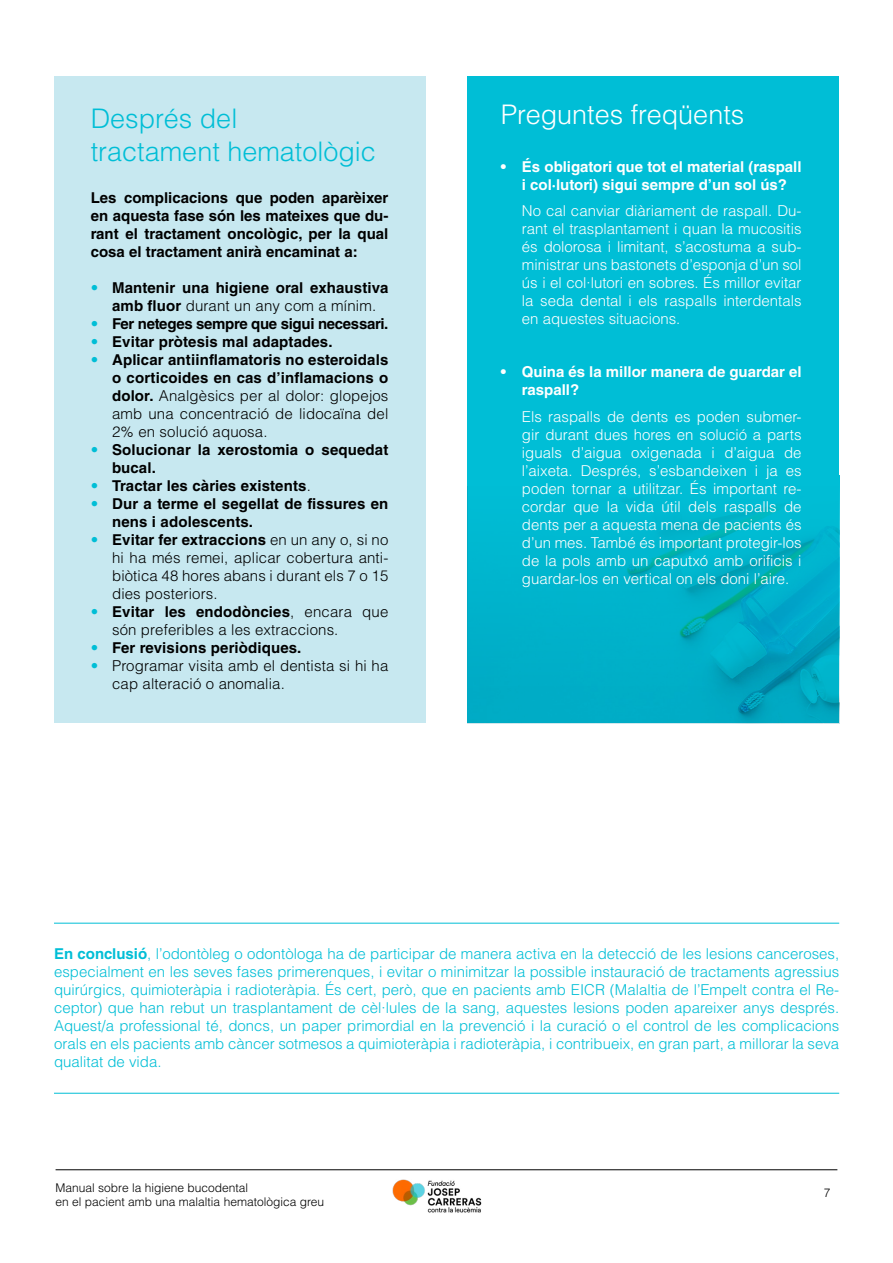
<style>
.page{position:relative;width:893px;height:1263px;background:#fff}
.page>*{position:absolute;margin:0;border:0;box-sizing:border-box;transform-origin:0 0}
.t1{font:300 27px/32.4px "Helvetica LT Std";color:#00bed6}
.t2{font:300 27px "Helvetica LT Std";color:#fff}
.t3{font:300 15px/18px "Helvetica LT Std";color:#00bed6;text-align:justify}
.t4{font:300 15px/18px "Helvetica LT Std";color:#fff;text-align:justify}
.t5{font:300 15px/18px "Helvetica LT Std";letter-spacing:.01em;color:#000;text-align:justify}
.t6{font:700 15px/18px "Helvetica LT Std";letter-spacing:.01em;color:#000}
.t7{font:700 15px/18px "Helvetica LT Std";color:#fff;text-align:center}
.t8{font:700 15px "Helvetica LT Std";letter-spacing:-.02em;color:#000}
.t9{font:300 12px/14.4px "Helvetica LT Std";color:#000}
.s1{font-weight:300;color:#00bed6}
.s2{font-weight:300}
.s3{color:#00bed6}
.s4{font-weight:700}
</style>
<div class="page">
<hr style="left:56px;top:1169px;width:781px;height:1px;background:#000">
<img style="left:392px;top:1179px;width:90px;height:34px">
<div style="left:54px;top:77px;width:371px;height:646px;background:#c7e8f0"></div>
<hr style="left:54px;top:923px;width:785px;height:1px;background:#00bed6">
<hr style="left:54px;top:1093px;width:785px;height:1px;background:#00bed6">
<div style="left:468px;top:77px;width:371px;height:646px;background:#00bed6"></div>
<svg style="left:468px;top:504px;width:371px;height:219px;fill:#00b1ca"></svg>
<h1 class="t1" style="left:91px;top:102px;width:287px">Després del<br>tractament hematològic</h1>
<p class="t6" style="left:91px;top:188px;width:299px;text-align:justify">Les complicacions que poden aparèixer en aquesta fase són les mateixes que du&shy;rant el tractament oncològic, per la qual cosa el tractament anirà encaminat a:</p>
<p class="t6" style="left:112px;top:278px;width:278px;text-indent:-21px"><span class="s1">•</span> Mantenir una higiene oral exhaustiva amb fluor <span class="s2">durant un any com a mínim.</span></p>
<p class="t8" style="left:91px;top:314px;width:299px"><span class="s1">•</span> Fer neteges sempre que sigui necessari.</p>
<p class="t6" style="left:91px;top:332px;width:243px"><span class="s1">•</span> Evitar pròtesis mal adaptades.</p>
<p class="t5" style="left:112px;top:350px;width:278px;text-indent:-21px"><span class="s3">•</span> <span class="s4">Aplicar antiinflamatoris no esteroidals o corticoides en cas d’inflamacions o dolor.</span> Analgèsics per al dolor: glopejos amb una concentració de lidocaïna del 2% en solució aquosa.</p>
<p class="t6" style="left:112px;top:440px;width:278px;text-indent:-21px"><span class="s1">•</span> Solucionar la xerostomia o sequedat bucal.</p>
<p class="t6" style="left:91px;top:476px;width:222px"><span class="s1">•</span> Tractar les càries existents<span class="s2">.</span></p>
<p class="t6" style="left:112px;top:494px;width:278px;text-indent:-21px"><span class="s1">•</span> Dur a terme el segellat de fissures en nens i adolescents.</p>
<p class="t5" style="left:112px;top:530px;width:278px;text-indent:-21px"><span class="s3">•</span> <span class="s4">Evitar fer extraccions</span> en un any o, si no hi ha més remei, aplicar cobertura anti&shy;biòtica 48 hores abans i durant els 7 o 15 dies posteriors.</p>
<p class="t5" style="left:112px;top:602px;width:278px;text-indent:-21px"><span class="s3">•</span> <span class="s4">Evitar les endodòncies</span>, encara que són preferibles a les extraccions.</p>
<p class="t6" style="left:91px;top:638px;width:212px"><span class="s1">•</span> Fer revisions periòdiques.</p>
<p class="t5" style="left:112px;top:656px;width:278px;text-indent:-21px"><span class="s3">•</span> Programar visita amb el dentista si hi ha cap alteració o anomalia.</p>
<h1 class="t2" style="left:501px;top:98px;width:245px">Preguntes freqüents</h1>
<p class="t7" style="left:501px;top:157px;width:302px">• És obligatori que tot el material (raspall i col·lutori) sigui sempre d’un sol ús?</p>
<p class="t4" style="left:522px;top:202px;width:281px">No cal canviar diàriament de raspall. Du&shy;rant el trasplantament i quan la mucositis és dolorosa i limitant, s’acostuma a sub&shy;ministrar uns bastonets d’esponja d’un sol ús i el col·lutori en sobres. És millor evitar la seda dental i els raspalls interdentals en aquestes situacions.</p>
<p class="t7" style="left:522px;top:363px;width:281px;text-align:left;text-indent:-21px">• Quina és la millor manera de guardar el raspall?</p>
<p class="t4" style="left:522px;top:407px;width:281px">Els raspalls de dents es poden submer&shy;gir durant dues hores en solució a parts iguals d’aigua oxigenada i d’aigua de l’aixeta. Després, s’esbandeixen i ja es poden tornar a utilitzar. És important re&shy;cordar que la vida útil dels raspalls de dents per a aquesta mena de pacients és d’un mes. També és important protegir-los de la pols amb un caputxó amb orificis i guardar-los en vertical on els doni l’aire.</p>
<p class="t3" style="left:54px;top:944px;width:787px"><span class="s4">En conclusió</span> , l’odontòleg o odontòloga ha de participar de manera activa en la detecció de les lesions canceroses, especialment en les seves fases primerenques, i evitar o minimitzar la possible instauració de tractaments agressius quirúrgics, quimioteràpia i radioteràpia. És cert, però, que en pacients amb EICR (Malaltia de l’Empelt contra el Re&shy;ceptor) que han rebut un trasplantament de cèl·lules de la sang, aquestes lesions poden apareixer anys després.<br>Aquest/a professional té, doncs, un paper primordial en la prevenció i la curació o el control de les complicacions orals en els pacients amb càncer sotmesos a quimioteràpia i radioteràpia, i contribueix, en gran part, a millorar la seva qualitat de vida.</p>
<p class="t9" style="left:56px;top:1180px;width:270px">Manual sobre la higiene bucodental<br>en el pacient amb una malaltia hematològica greu</p>
<p class="t9" style="left:824px;top:1186px;width:8px">7</p>
</div>
